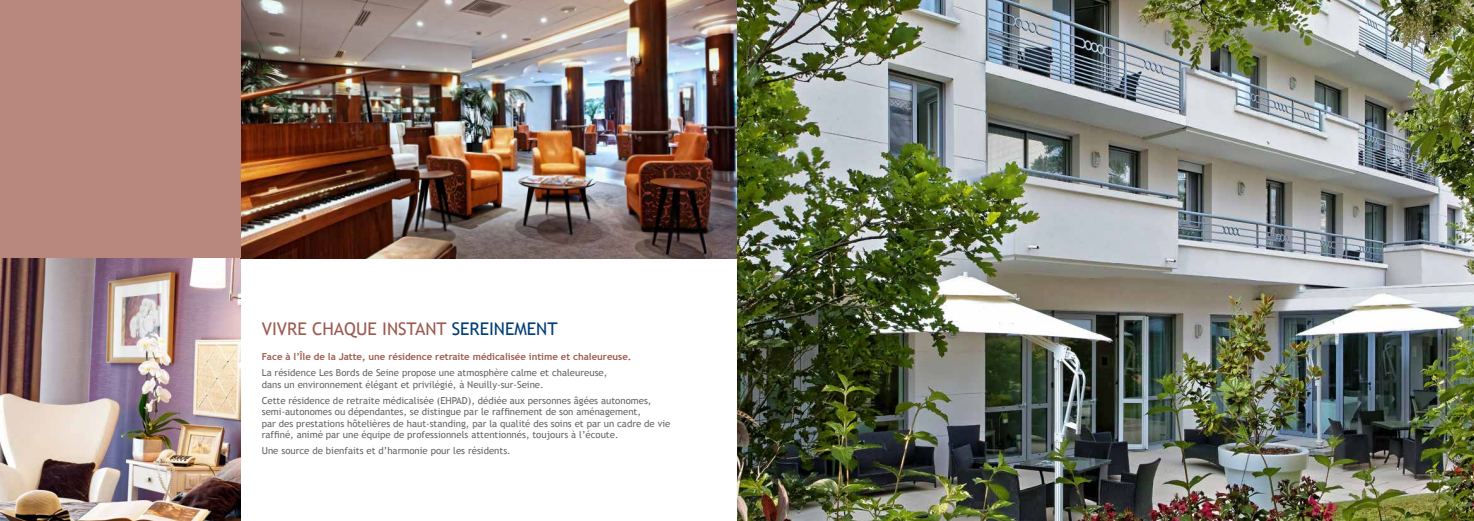
<style>
.page{position:relative;width:1474px;height:521px;background:#fff}
.page>*{position:absolute;margin:0;border:0;box-sizing:border-box;transform-origin:0 0}
.t1{font:17.5px "Trebuchet MS";color:#9c5a51}
.t2{font:9.62px/11.4px "Trebuchet MS";color:#656564}
.t3{font:700 9.62px "Trebuchet MS";color:#9c5a51}
.s1{color:#003d76}
</style>
<div class="page">
<img style="left:737px;top:0;width:736px;height:521px">
<img style="left:0;top:258px;width:240px;height:263px">
<img style="left:240px;top:0;width:497px;height:258px">
<div style="left:0;top:0;width:240px;height:258px;background:#b8877d"></div>
<h1 class="t1" style="left:262px;top:319px;width:297px">VIVRE CHAQUE INSTANT <span class="s1">SEREINEMENT</span></h1>
<p class="t3" style="left:262px;top:350px;width:371px">Face à l’Île de la Jatte, une résidence retraite médicalisée intime et chaleureuse.</p>
<p class="t2" style="left:262px;top:367px;width:347px">La résidence Les Bords de Seine propose une atmosphère calme et chaleureuse, dans un environnement élégant et privilégié, à Neuilly-sur-Seine.</p>
<p class="t2" style="left:262px;top:395px;width:410px">Cette résidence de retraite médicalisée (EHPAD), dédiée aux personnes âgées autonomes, semi-autonomes ou dépendantes, se distingue par le raffinement de son aménagement,<br>par des prestations hôtelières de haut-standing, par la qualité des soins et par un cadre de vie raffiné, animé par une équipe de professionnels attentionnés, toujours à l’écoute.</p>
<p class="t2" style="left:262px;top:445px;width:250px">Une source de bienfaits et d’harmonie pour les résidents.</p>
</div>
